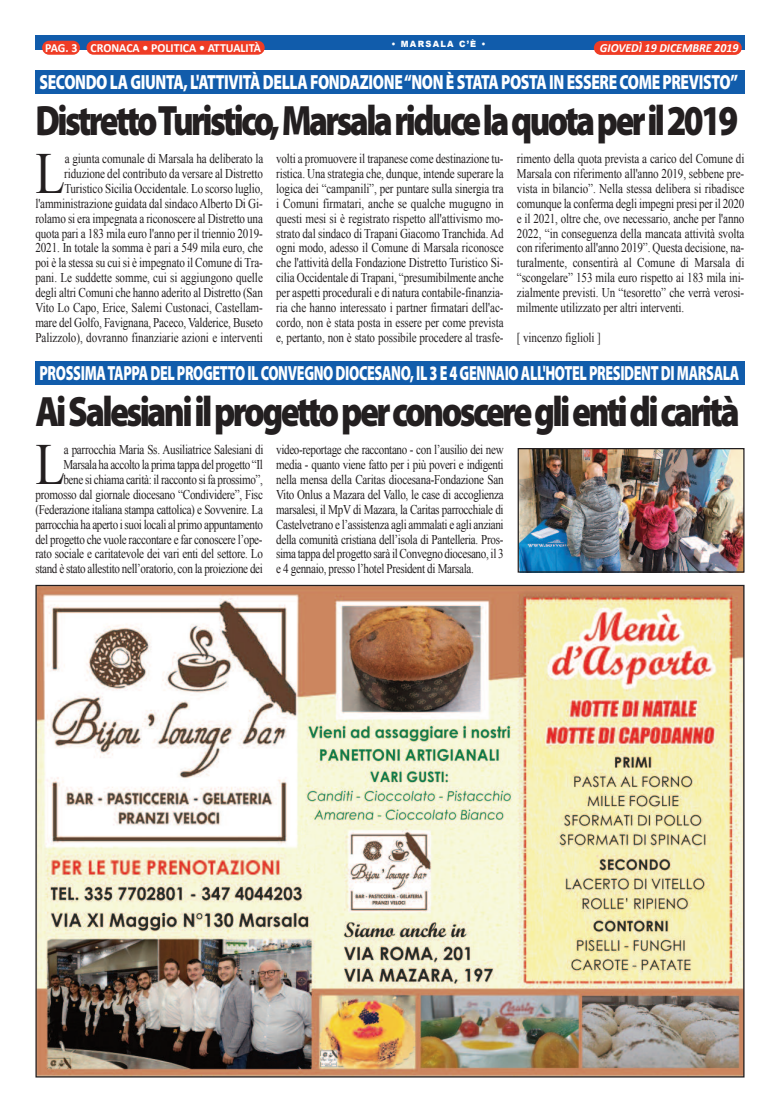
<style>
.page{position:relative;width:780px;height:1113px;background:#fff}
.page>*{position:absolute;margin:0;border:0;box-sizing:border-box;transform-origin:0 0}
.t1{font:58.25px "Times New Roman";color:#231f20;scale:.83 1}
.t2{font:900 42.62px "Myriad Pro";letter-spacing:-.075em;color:#231f20;scale:.83 1}
.t3{font:900 42.62px "Myriad Pro";letter-spacing:-.075em;color:#231f20;scale:.81 1}
.t4{font:900 20.5px "Myriad Pro";letter-spacing:-.025em;color:#fff;scale:.68 1}
.t5{font:900 20.5px "Myriad Pro";letter-spacing:-.025em;color:#fff;scale:.75 1}
.t6{font:13.38px/14.9px "Times New Roman";letter-spacing:-.015em;color:#231f20;text-align:justify;scale:.83 1}
.t7{font:700 12.38px "Calibri";color:#fff;scale:.96 1}
.t8{font:italic 700 12.38px "Calibri";color:#fff;scale:.96 1}
.t9{font:900 8.62px "Arial";letter-spacing:.15em;color:#fff;scale:.96 1}
</style>
<div class="page">
<div style="left:35px;top:35px;width:709px;height:14px;background:#115cab"></div>
<div style="left:42px;top:41px;width:38px;height:14px;background:#ef3c25;border-radius:7px"></div>
<div style="left:594px;top:41px;width:147px;height:14px;background:#ef3c25;border-radius:7px"></div>
<div style="left:86px;top:41px;width:179px;height:14px;background:#ef3c25;border-radius:7px"></div>
<div style="left:35px;top:361px;width:709px;height:24px;background:#115cab"></div>
<img style="left:37px;top:587px;width:705px;height:488px">
<img style="left:519px;top:450px;width:223px;height:120px">
<div style="left:517px;top:448px;width:227px;height:124px;border:1px solid #231f20"></div>
<div style="left:35px;top:70px;width:709px;height:24px;background:#115cab"></div>
<p class="t9" style="left:391px;top:37px;width:100px">• MARSALA C’È •</p>
<p class="t7" style="left:45px;top:43px;width:226px">PAG. 3 CRONACA • POLITICA • ATTUALITÀ</p>
<p class="t8" style="left:600px;top:42px;width:146px">GIOVEDÌ 19 DICEMBRE 2019</p>
<h3 class="t5" style="left:39px;top:74px;width:932px">SECONDO LA GIUNTA, L'ATTIVITÀ DELLA FONDAZIONE“NON È STATA POSTA IN ESSERE COME PREVISTO”</h3>
<h2 class="t3" style="left:35px;top:105px;width:869px">DistrettoTuristico,Marsalariducelaquotaperil2019</h2>
<p class="t6" style="left:35px;top:151px;width:276px;text-align:right">a giunta comunale di Marsala ha deliberato la riduzione del contributo da versare al Distretto Turistico Sicilia Occidentale. Lo scorso luglio, l'amministrazione guidata dal sindacoAlberto Di Gi&shy;rolamo si era impegnata a riconoscere al Distretto una quota pari a 183 mila euro l'anno per il triennio 2019- 2021. In totale la somma è pari a 549 mila euro, che poi è la stessa su cui si è impegnato il Comune di Tra&shy;pani. Le suddette somme, cui si aggiungono quelle degli altri Comuni che hanno aderito al Distretto (San Vito Lo Capo, Erice, Salemi Custonaci, Castellam&shy;mare del Golfo, Favignana, Paceco, Valderice, Buseto Palizzolo), dovranno finanziarie azioni e interventi</p>
<p class="t6" style="left:276px;top:151px;width:275px">volti a promuovere il trapanese come destinazione tu&shy;ristica. Una strategia che, dunque, intende superare la logica dei “campanili”, per puntare sulla sinergia tra i Comuni firmatari, anche se qualche mugugno in questi mesi si è registrato rispetto all'attivismo mo&shy;strato dal sindaco di Trapani Giacomo Tranchida. Ad ogni modo, adesso il Comune di Marsala riconosce che l'attività della Fondazione Distretto Turistico Si&shy;cilia Occidentale di Trapani, “presumibilmente anche per aspetti procedurali e di natura contabile-finanzia&shy;ria che hanno interessato i partner firmatari dell'ac&shy;cordo, non è stata posta in essere per come prevista e, pertanto, non è stato possibile procedere al trasfe-</p>
<p class="t6" style="left:517px;top:151px;width:275px">rimento della quota prevista a carico del Comune di Marsala con riferimento all'anno 2019, sebbene pre&shy;vista in bilancio”. Nella stessa delibera si ribadisce comunque la conferma degli impegni presi per il 2020 e il 2021, oltre che, ove necessario, anche per l'anno 2022, “in conseguenza della mancata attività svolta con riferimento all'anno 2019”. Questa decisione, na&shy;turalmente, consentirà al Comune di Marsala di “scongelare” 153 mila euro rispetto ai 183 mila ini&shy;zialmente previsti. Un “tesoretto” che verrà verosi&shy;milmente utilizzato per altri interventi.</p>
<h1 class="t1" style="left:35px;top:141px;width:37px">L</h1>
<p class="t6" style="left:517px;top:330px;width:102px">[ vincenzo figlioli ]</p>
<h3 class="t4" style="left:40px;top:365px;width:1030px">PROSSIMATAPPA DEL PROGETTO IL CONVEGNO DIOCESANO, IL 3 E 4 GENNAIO ALL'HOTEL PRESIDENT DI MARSALA</h3>
<h2 class="t2" style="left:35px;top:396px;width:849px">AiSalesianiilprogettoperconoscereglientidicarità</h2>
<p class="t6" style="left:35px;top:442px;width:276px;text-align:right">a parrocchia Maria Ss. Ausiliatrice Salesiani di Marsala ha accolto la prima tappa del progetto “Il<br>bene si chiama carità: il racconto si fa prossimo”, promosso dal giornale diocesano “Condividere”, Fisc (Federazione italiana stampa cattolica) e Sovvenire. La parrocchia ha aperto i suoi locali al primo appuntamento del progetto che vuole raccontare e far conoscere l’ope&shy;rato sociale e caritatevole dei vari enti del settore. Lo stand è stato allestito nell’oratorio, con la proiezione dei</p>
<p class="t6" style="left:276px;top:442px;width:275px">video-reportage che raccontano - con l’ausilio dei new media - quanto viene fatto per i più poveri e indigenti nella mensa della Caritas diocesana-Fondazione San Vito Onlus a Mazara del Vallo, le case di accoglienza marsalesi, il MpV di Mazara, la Caritas parrocchiale di Castelvetrano e l’assistenza agli ammalati e agli anziani della comunità cristiana dell’isola di Pantelleria. Pros&shy;sima tappa del progetto sarà il Convegno diocesano, il 3 e 4 gennaio, presso l’hotel President di Marsala.</p>
<h1 class="t1" style="left:35px;top:432px;width:37px">L</h1>
</div>
